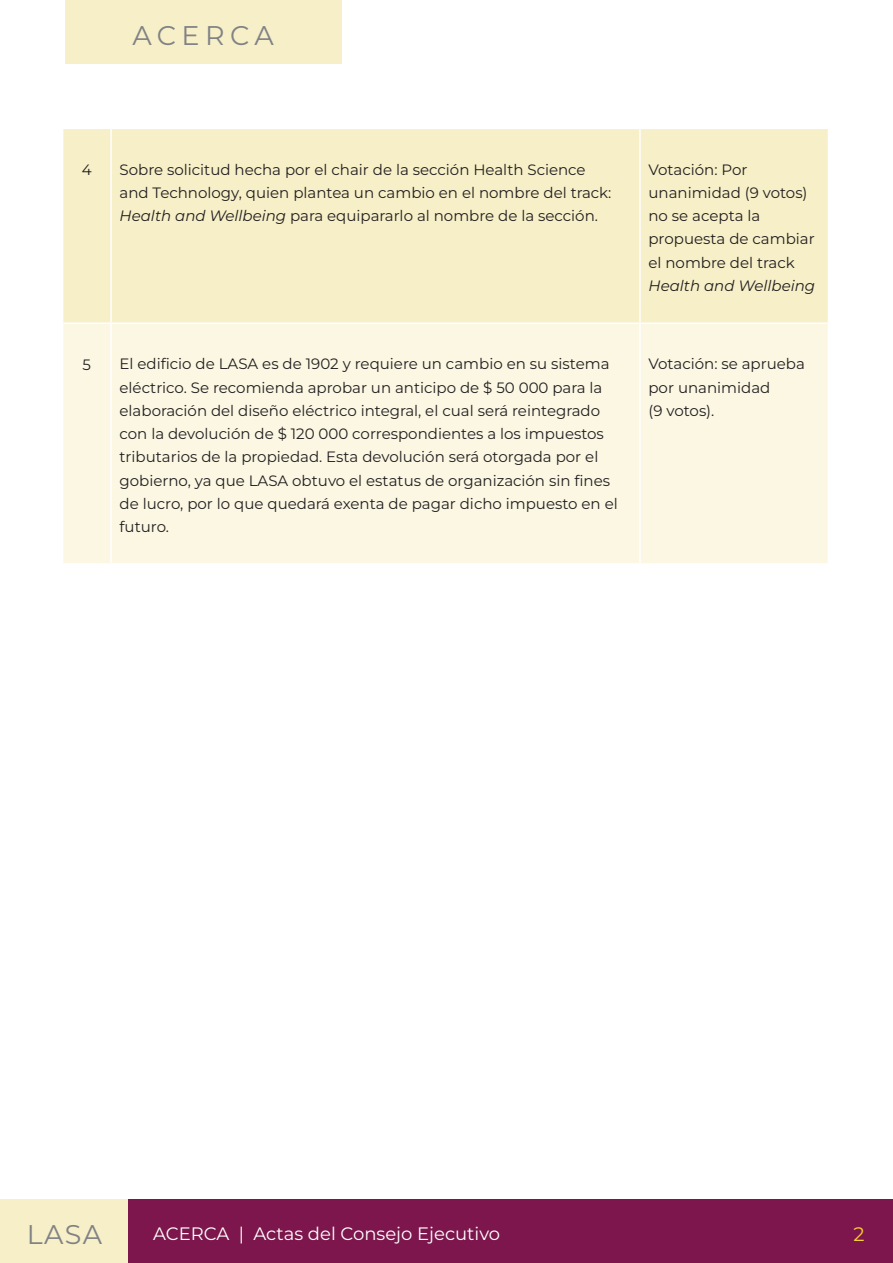
<style>
.page{position:relative;width:893px;height:1263px;background:#fff}
.page>*{position:absolute;margin:0;border:0;box-sizing:border-box;transform-origin:0 0}
.t1{font:27px "Montserrat";letter-spacing:.185em;color:#808285}
.t2{font:19.5px "Montserrat";color:#f8ce34}
.t3{font:18px "Montserrat";color:#fff}
.Cuerpo_de_texto{font:15px/23.2px "Montserrat";color:#231f20}
.s1{font-style:italic}
</style>
<div class="page">
<div style="left:65px;top:0;width:276px;height:64px;background:#f6efc7"></div>
<div style="left:0;top:1199px;width:129px;height:64px;background:#f6efc7"></div>
<div style="left:129px;top:1199px;width:764px;height:64px;background:#7d164c"></div>
<div style="left:63px;top:129px;width:765px;height:193px;background:#f6efc7"></div>
<div style="left:63px;top:324px;width:765px;height:239px;background:#fbf7e3"></div>
<hr style="left:110px;top:129px;width:2px;height:193px;background:#fff">
<hr style="left:639px;top:129px;width:2px;height:193px;background:#fff">
<hr style="left:110px;top:324px;width:2px;height:239px;background:#fff">
<hr style="left:639px;top:324px;width:2px;height:239px;background:#fff">
<h1 class="t1" style="left:132px;top:17px;width:143px">ACERCA</h1>
<p class="Cuerpo_de_texto" style="left:82px;top:158px;width:11px">4</p>
<p class="Cuerpo_de_texto" style="left:120px;top:157px;width:493px">Sobre solicitud hecha por el chair de la sección Health Science and Technology, quien plantea un cambio en el nombre del track:<br><span class="s1">Health and Wellbeing</span> para equipararlo al nombre de la sección.</p>
<p class="Cuerpo_de_texto" style="left:648px;top:157px;width:168px">Votación: Por unanimidad (9 votos) no se acepta la propuesta de cambiar el nombre del track<br><span class="s1">Health and Wellbeing</span></p>
<p class="Cuerpo_de_texto" style="left:83px;top:353px;width:10px">5</p>
<p class="Cuerpo_de_texto" style="left:120px;top:352px;width:500px">El edificio de LASA es de 1902 y requiere un cambio en su sistema eléctrico. Se recomienda aprobar un anticipo de $ 50 000 para la elaboración del diseño eléctrico integral, el cual será reintegrado con la devolución de $ 120 000 correspondientes a los impuestos tributarios de la propiedad. Esta devolución será otorgada por el gobierno, ya que LASA obtuvo el estatus de organización sin fines de lucro, por lo que quedará exenta de pagar dicho impuesto en el futuro.</p>
<p class="Cuerpo_de_texto" style="left:648px;top:352px;width:158px">Votación: se aprueba por unanimidad<br>(9 votos).</p>
<h1 class="t1" style="left:27px;top:1216px;width:77px">LASA</h1>
<h2 class="t2" style="left:853px;top:1220px;width:13px">2</h2>
<p class="t3" style="left:153px;top:1221px;width:349px">ACERCA | Actas del Consejo Ejecutivo</p>
</div>
